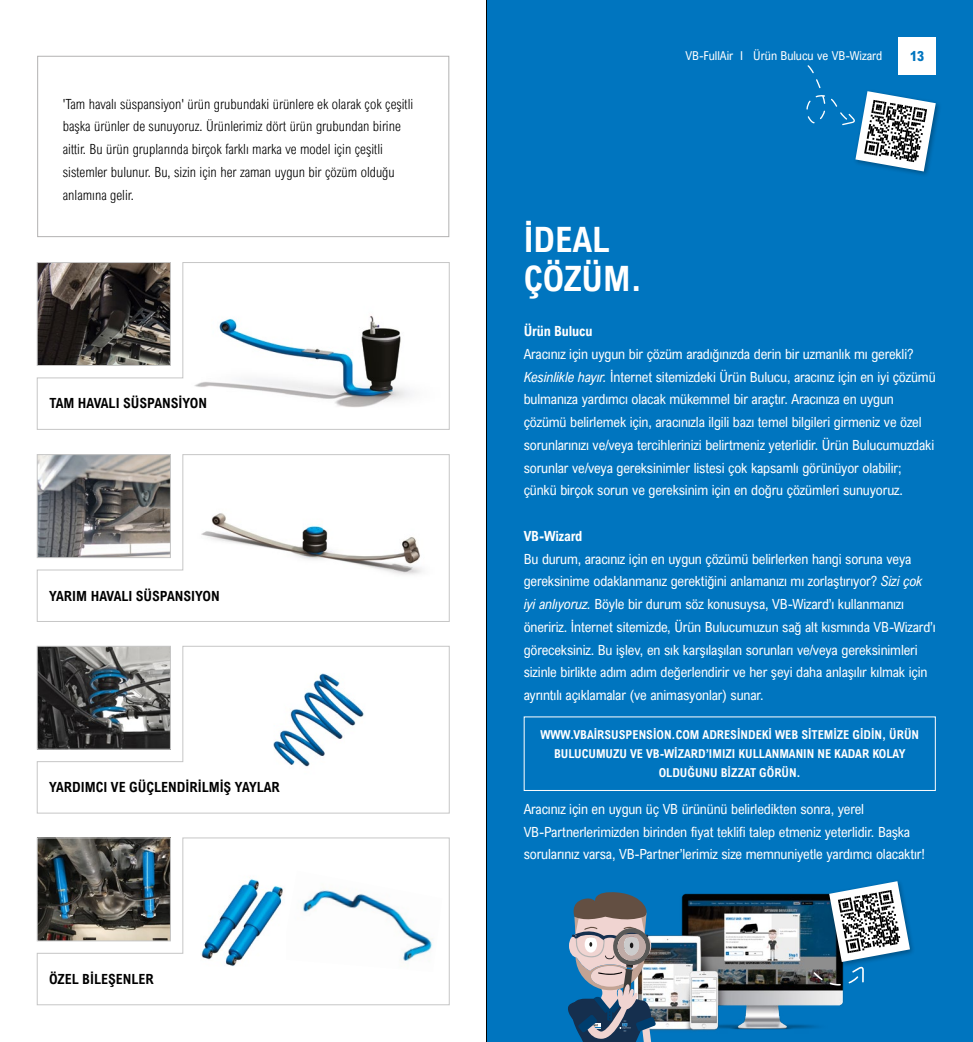
<style>
.page{position:relative;width:973px;height:1042px;background:#fff}
.page>*{position:absolute;margin:0;border:0;box-sizing:border-box;transform-origin:0 0}
.t1{font:700 35px/38.5px "Arial Nova Cond";color:#fff}
.t2{font:14px/22.8px "Arial Nova Cond";letter-spacing:-.01em;color:#fff}
.t3{font:300 14px/22.8px "Arial Nova Cond";color:#000}
.t4{font:700 14px "Arial Nova Cond";color:#000}
.t5{font:800 condensed 14px "Arial MT Std";color:#0075bf}
.t6{font:700 12.25px/19.2px "Arial Nova Cond";color:#fff;text-align:center}
.Page_subject_-_White{font:12.25px "Arial Nova Cond";color:#fff}
.s1{font-weight:700}
.s2{font-style:italic}
</style>
<div class="page">
<div style="left:486px;top:0;width:486px;height:1042px;background:#0075bf"></div>
<div style="left:852px;top:88px;width:89px;height:90px;background:#000;opacity:.3"></div>
<svg style="left:807px;top:65px;width:6px;height:8px"></svg>
<svg style="left:806px;top:79px;width:129px;height:92px"></svg>
<img style="left:655px;top:893px;width:189px;height:138px">
<svg style="left:568px;top:892px;width:87px;height:150px"></svg>
<div style="left:826px;top:878px;width:89px;height:89px;background:#000;opacity:.3"></div>
<svg style="left:813px;top:972px;width:9px;height:8px"></svg>
<svg style="left:829px;top:881px;width:80px;height:104px"></svg>
<div style="left:898px;top:37px;width:37px;height:37px;background:#fff"></div>
<div style="left:523px;top:716px;width:412px;height:75px;border:1px solid #fff"></div>
<svg style="left:36px;top:837px;width:414px;height:168px"></svg>
<svg style="left:36px;top:645px;width:414px;height:169px"></svg>
<svg style="left:36px;top:454px;width:414px;height:168px"></svg>
<svg style="left:36px;top:262px;width:414px;height:168px"></svg>
<img style="left:39px;top:839px;width:130px;height:100px">
<div style="left:37px;top:837px;width:134px;height:104px;border:1px solid #c6c6c6"></div>
<img style="left:39px;top:648px;width:130px;height:99px">
<div style="left:37px;top:646px;width:134px;height:103px;border:1px solid #c6c6c6"></div>
<img style="left:39px;top:456px;width:130px;height:100px">
<div style="left:37px;top:454px;width:134px;height:104px;border:1px solid #c6c6c6"></div>
<img style="left:39px;top:264px;width:130px;height:100px">
<div style="left:37px;top:262px;width:134px;height:104px;border:1px solid #c6c6c6"></div>
<img style="left:192px;top:268px;width:248px;height:156px">
<img style="left:192px;top:460px;width:248px;height:156px">
<img style="left:234px;top:663px;width:164px;height:123px">
<img style="left:286px;top:871px;width:156px;height:101px">
<img style="left:200px;top:865px;width:86px;height:114px">
<div style="left:37px;top:56px;width:412px;height:181px;border:1px solid #b3b2b2"></div>
<hr style="left:486px;top:0;width:1px;height:1042px;background:#000">
<p class="t3" style="left:63px;top:92px;width:352px">'Tam havalı süspansiyon' ürün grubundaki ürünlere ek olarak çok çeşitli başka ürünler de sunuyoruz. Ürünlerimiz dört ürün grubundan birine aittir. Bu ürün gruplarında birçok farklı marka ve model için çeşitli sistemler bulunur. Bu, sizin için her zaman uygun bir çözüm olduğu anlamına gelir.</p>
<p class="t4" style="left:50px;top:394px;width:159px">TAM HAVALI SÜSPANSIYON</p>
<p class="t4" style="left:49px;top:587px;width:172px">YARIM HAVALI SÜSPANSIYON</p>
<p class="t4" style="left:49px;top:779px;width:232px">YARDIMCI VE GÜÇLENDIRILMIŞ YAYLAR</p>
<p class="t4" style="left:49px;top:970px;width:106px">ÖZEL BILEŞENLER</p>
<p class="Page_subject_-_White" style="left:685px;top:48px;width:198px">VB-FullAir I Ürün Bulucu ve VB-Wizard</p>
<p class="t5" style="left:909px;top:47px;width:15px">13</p>
<p class="t1" style="left:523px;top:219px;width:120px">IDEAL<br>ÇÖZÜM.</p>
<p class="t2" style="left:523px;top:319px;width:413px"><span class="s1">Ürün Bulucu<br></span>Aracınız için uygun bir çözüm aradığınızda derin bir uzmanlık mı gerekli?<br><span class="s2">Kesinlikle hayır.</span> İnternet sitemizdeki Ürün Bulucu, aracınız için en iyi çözümü bulmanıza yardımcı olacak mükemmel bir araçtır. Aracınıza en uygun çözümü belirlemek için, aracınızla ilgili bazı temel bilgileri girmeniz ve özel sorunlarınızı ve/veya tercihlerinizi belirtmeniz yeterlidir. Ürün Bulucumuzdaki sorunlar ve/veya gereksinimler listesi çok kapsamlı görünüyor olabilir; çünkü birçok sorun ve gereksinim için en doğru çözümleri sunuyoruz.</p>
<p class="t2" style="left:523px;top:524px;width:413px"><span class="s1">VB-Wizard<br></span>Bu durum, aracınız için en uygun çözümü belirlerken hangi soruna veya gereksinime odaklanmanız gerektiğini anlamanızı mı zorlaştırıyor? <span class="s2">Sizi çok iyi anlıyoruz.</span> Böyle bir durum söz konusuysa, VB-Wizard’ı kullanmanızı öneririz. İnternet sitemizde, Ürün Bulucumuzun sağ alt kısmında VB-Wizard’ı göreceksiniz. Bu işlev, en sık karşılaşılan sorunları ve/veya gereksinimleri sizinle birlikte adım adım değerlendirir ve her şeyi daha anlaşılır kılmak için ayrıntılı açıklamalar (ve animasyonlar) sunar.</p>
<p class="t6" style="left:540px;top:724px;width:380px">WWW.VBAIRSUSPENSION.COM ADRESINDEKI WEB SITEMIZE GIDIN, ÜRÜN<br>BULUCUMUZU VE VB-WIZARD’IMIZI KULLANMANIN NE KADAR KOLAY<br>OLDUĞUNU BIZZAT GÖRÜN.</p>
<p class="t2" style="left:523px;top:797px;width:402px">Aracınız için en uygun üç VB ürününü belirledikten sonra, yerel<br>VB-Partnerlerimizden birinden fiyat teklifi talep etmeniz yeterlidir. Başka sorularınız varsa, VB-Partner’lerimiz size memnuniyetle yardımcı olacaktır!</p>
</div>
